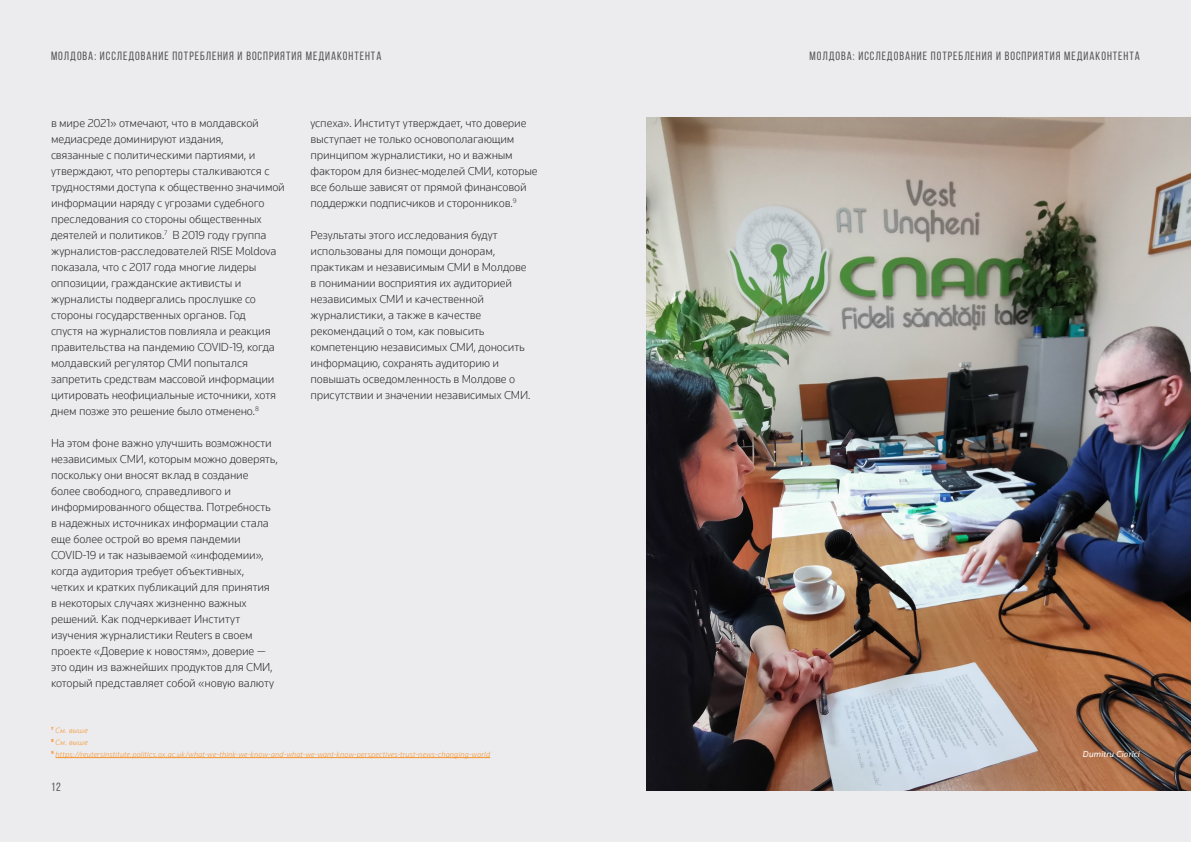
<style>
.page{position:relative;width:1191px;height:842px;background:#ececee}
.page>*{position:absolute;margin:0;border:0;box-sizing:border-box;transform-origin:0 0}
.t1{font:300 12px/16px "Knowledge";letter-spacing:-.01em;color:#2e2b2c}
.t2{font:12px "Bebas Neue";letter-spacing:.08em;color:#57585a}
.t3{font:italic 9px "Knowledge";letter-spacing:.015em;color:#fff}
.t4{font:italic 300 8px "Knowledge";letter-spacing:.02em;color:#f6922c}
</style>
<div class="page">
<img style="left:646px;top:118px;width:545px;height:673px">
<hr style="left:56px;top:757px;width:434px;height:1px;background:#f6922c">
<p class="t2" style="left:51px;top:49px;width:332px">Молдова: Исследование потребления и восприятия медиаконтента</p>
<p class="t2" style="left:809px;top:49px;width:332px">Молдова: Исследование потребления и восприятия медиаконтента</p>
<p class="t1" style="left:51px;top:115px;width:235px">в мире 2021» отмечают, что в молдавской медиасреде доминируют издания,<br>связанные с политическими партиями, и утверждают, что репортеры сталкиваются с трудностями доступа к общественно значимой информации наряду с угрозами судебного преследования со стороны общественных деятелей и политиков.<sup>7</sup> В 2019 году группа журналистов-расследователей RISE Moldova показала, что с 2017 года многие лидеры оппозиции, гражданские активисты и журналисты подвергались прослушке со стороны государственных органов. Год<br>спустя на журналистов повлияла и реакция правительства на пандемию COVID-19, когда молдавский регулятор СМИ попытался запретить средствам массовой информации цитировать неофициальные источники, хотя днем позже это решение было отменено.<sup>8</sup></p>
<p class="t1" style="left:51px;top:435px;width:228px">На этом фоне важно улучшить возможности независимых СМИ, которым можно доверять, поскольку они вносят вклад в создание более свободного, справедливого и информированного общества. Потребность в надежных источниках информации стала еще более острой во время пандемии COVID-19 и так называемой «инфодемии», когда аудитория требует объективных, четких и кратких публикаций для принятия в некоторых случаях жизненно важных решений. Как подчеркивает Институт изучения журналистики Reuters в своем проекте «Доверие к новостям», доверие — это один из важнейших продуктов для СМИ, который представляет собой «новую валюту</p>
<p class="t1" style="left:310px;top:115px;width:229px">успеха». Институт утверждает, что доверие выступает не только основополагающим принципом журналистики, но и важным фактором для бизнес-моделей СМИ, которые все больше зависят от прямой финансовой поддержки подписчиков и сторонников.<sup>9</sup></p>
<p class="t1" style="left:310px;top:227px;width:222px">Результаты этого исследования будут использованы для помощи донорам, практикам и независимым СМИ в Молдове в понимании восприятия их аудиторией независимых СМИ и качественной журналистики, а также в качестве рекомендаций о том, как повысить компетенцию независимых СМИ, доносить информацию, сохранять аудиторию и повышать осведомленность в Молдове о присутствии и значении независимых СМИ.</p>
<p class="t4" style="left:51px;top:725px;width:38px"><sup>7</sup> См. выше</p>
<p class="t4" style="left:51px;top:737px;width:38px"><sup>8</sup> См. выше</p>
<p class="t4" style="left:51px;top:749px;width:441px"><sup>9</sup> https://reutersinstitute.politics.ox.ac.uk/what-we-think-we-know-and-what-we-want-know-perspectives-trust-news-changing-world</p>
<p class="t2" style="left:51px;top:780px;width:11px">12</p>
<p class="t3" style="left:1083px;top:748px;width:58px">Dumitru Ciorici</p>
</div>
